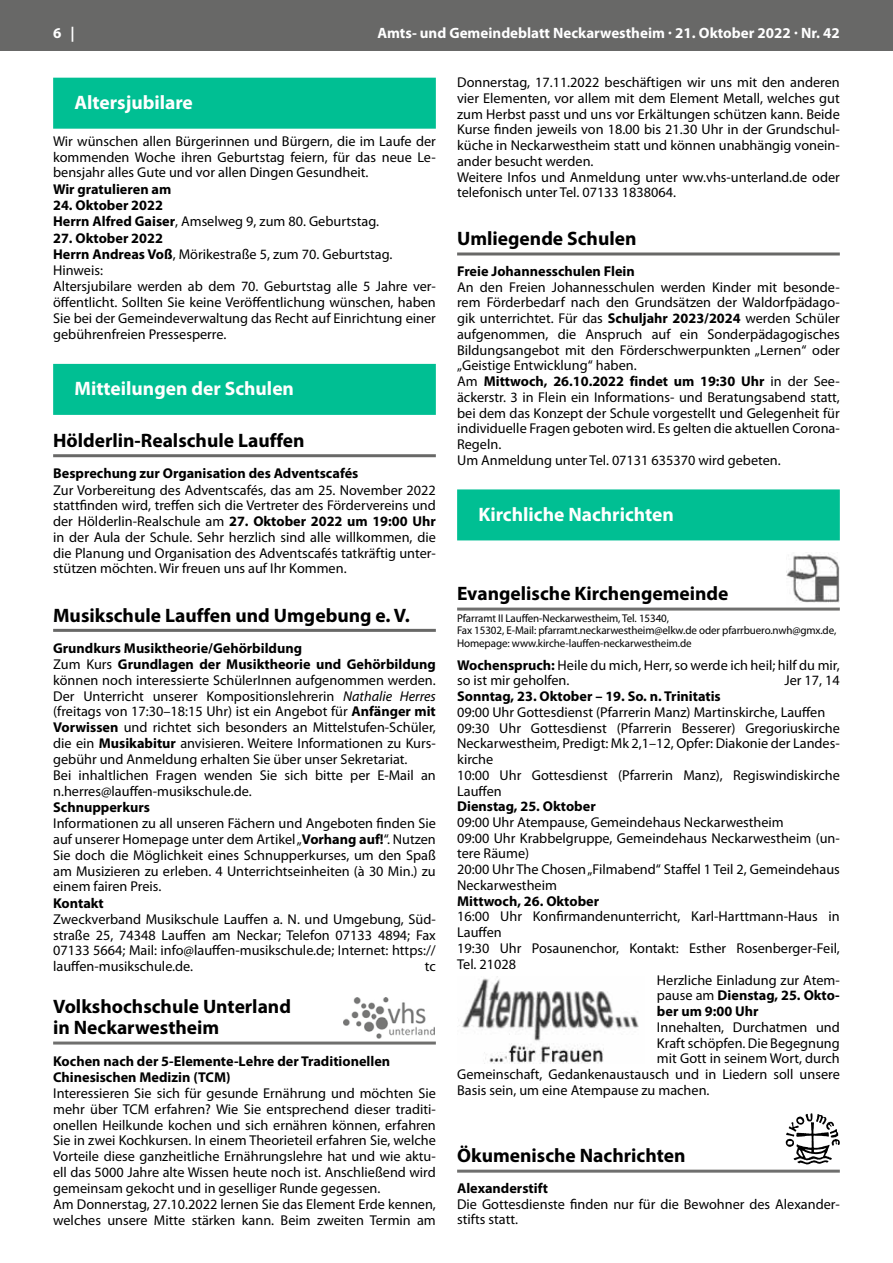
<style>
.page{position:relative;width:893px;height:1263px;background:#fff}
.page>*{position:absolute;margin:0;border:0;box-sizing:border-box;transform-origin:0 0}
.t1{font:700 19.5px/21px "Myriad Pro";color:#000}
.t2{font:700 19.5px "Myriad Pro";color:#fff}
.t3{font:700 15px "Myriad Pro";color:#fff}
.t4{font:14.25px/15.8px "Myriad Pro";color:#000}
.t5{font:700 14.25px/16.4px "Myriad Pro";color:#000}
.t6{font:11.25px/12.5px "Myriad Pro";letter-spacing:-.01em;color:#000}
.s1{font-weight:700}
.s2{font-weight:400}
.s3{font-style:italic}
</style>
<div class="page">
<div style="left:0;top:0;width:893px;height:51px;background:#686867"></div>
<hr style="left:457px;top:252px;width:383px;height:3px;background:#686867">
<div style="left:457px;top:489px;width:383px;height:51px;background:#00bf93"></div>
<hr style="left:457px;top:608px;width:383px;height:3px;background:#6f6f6e">
<img style="left:786px;top:553px;width:54px;height:50px">
<img style="left:459px;top:976px;width:180px;height:87px">
<hr style="left:457px;top:1169px;width:383px;height:3px;background:#6f6f6e">
<svg style="left:786px;top:1113px;width:54px;height:51px"></svg>
<div style="left:53px;top:78px;width:383px;height:51px;background:#00bf93"></div>
<div style="left:53px;top:364px;width:383px;height:51px;background:#00bf93"></div>
<hr style="left:53px;top:454px;width:383px;height:3px;background:#686867">
<hr style="left:53px;top:629px;width:383px;height:3px;background:#686867">
<hr style="left:53px;top:1041px;width:383px;height:3px;background:#6f6f6e">
<img style="left:343px;top:997px;width:91px;height:41px">
<p class="t3" style="left:53px;top:23px;width:23px">6 |</p>
<p class="t3" style="left:377px;top:23px;width:464px">Amts- und Gemeindeblatt Neckarwestheim · 21. Oktober 2022 · Nr. 42</p>
<p class="t4" style="left:457px;top:74px;width:384px">Donnerstag, 17.11.2022 beschäftigen wir uns mit den anderen vier Elementen, vor allem mit dem Element Metall, welches gut zum Herbst passt und uns vor Erkältungen schützen kann. Beide Kurse finden jeweils von 18.00 bis 21.30 Uhr in der Grundschul&shy;küche in Neckarwestheim statt und können unabhängig vonein&shy;ander besucht werden.<br>Weitere Infos und Anmeldung unter ww.vhs-unterland.de oder telefonisch unter Tel. 07133 1838064.</p>
<h1 class="t1" style="left:457px;top:228px;width:181px">Umliegende Schulen</h1>
<p class="t5" style="left:457px;top:262px;width:179px">Freie Johannesschulen Flein</p>
<p class="t4" style="left:457px;top:279px;width:384px">An den Freien Johannesschulen werden Kinder mit besonde&shy;rem Förderbedarf nach den Grundsätzen der Waldorfpädago&shy;gik unterrichtet. Für das <span class="s1">Schuljahr 2023/2024</span> werden Schüler aufgenommen, die Anspruch auf ein Sonderpädagogisches Bildungsangebot mit den Förderschwerpunkten „Lernen“ oder „Geistige Entwicklung“ haben.<br>Am <span class="s1">Mittwoch, 26.10.2022 findet um 19:30 Uhr</span> in der See&shy;äckerstr. 3 in Flein ein Informations- und Beratungsabend statt, bei dem das Konzept der Schule vorgestellt und Gelegenheit für individuelle Fragen geboten wird. Es gelten die aktuellen Corona-Regeln.<br>Um Anmeldung unter Tel. 07131 635370 wird gebeten.</p>
<h1 class="t2" style="left:478px;top:502px;width:197px">Kirchliche Nachrichten</h1>
<h1 class="t2" style="left:74px;top:90px;width:120px">Altersjubilare</h1>
<p class="t4" style="left:53px;top:133px;width:384px;text-align:justify">Wir wünschen allen Bürgerinnen und Bürgern, die im Laufe der kommenden Woche ihren Geburtstag feiern, für das neue Le&shy;bensjahr alles Gute und vor allen Dingen Gesundheit.</p>
<p class="t5" style="left:53px;top:180px;width:120px">Wir gratulieren am</p>
<p class="t5" style="left:53px;top:196px;width:327px">24. Oktober 2022<br>Herrn Alfred Gaiser<span class="s2">, Amselweg 9, zum 80. Geburtstag.</span></p>
<p class="t4" style="left:53px;top:229px;width:384px"><span class="s1">27. Oktober 2022<br>Herrn Andreas Voß</span>, Mörikestraße 5, zum 70. Geburtstag.<br>Hinweis:<br>Altersjubilare werden ab dem 70. Geburtstag alle 5 Jahre ver&shy;öffentlicht. Sollten Sie keine Veröffentlichung wünschen, haben Sie bei der Gemeindeverwaltung das Recht auf Einrichtung einer gebührenfreien Pressesperre.</p>
<h1 class="t2" style="left:74px;top:376px;width:221px">Mitteilungen der Schulen</h1>
<h1 class="t1" style="left:53px;top:429px;width:253px">Hölderlin-Realschule Lauffen</h1>
<p class="t5" style="left:53px;top:465px;width:307px">Besprechung zur Organisation des Adventscafés</p>
<p class="t4" style="left:53px;top:482px;width:384px;text-align:justify">Zur Vorbereitung des Adventscafés, das am 25. November 2022 stattfinden wird, treffen sich die Vertreter des Fördervereins und der Hölderlin-Realschule am <span class="s1">27. Oktober 2022 um 19:00 Uhr </span>in der Aula der Schule. Sehr herzlich sind alle willkommen, die die Planung und Organisation des Adventscafés tatkräftig unter&shy;stützen möchten. Wir freuen uns auf Ihr Kommen.</p>
<h1 class="t1" style="left:53px;top:604px;width:358px">Musikschule Lauffen und Umgebung e. V.</h1>
<p class="t4" style="left:53px;top:640px;width:384px"><span class="s1">Grundkurs Musiktheorie/Gehörbildung<br></span>Zum Kurs <span class="s1">Grundlagen der Musiktheorie und Gehörbildung </span>können noch interessierte SchülerInnen aufgenommen werden.<br>Der Unterricht unserer Kompositionslehrerin <span class="s3">Nathalie Herres </span>(freitags von 17:30–18:15 Uhr) ist ein Angebot für <span class="s1">Anfänger mit Vorwissen</span> und richtet sich besonders an Mittelstufen-Schüler, die ein <span class="s1">Musikabitur</span> anvisieren. Weitere Informationen zu Kurs&shy;gebühr und Anmeldung erhalten Sie über unser Sekretariat.<br>Bei inhaltlichen Fragen wenden Sie sich bitte per E-Mail an n.herres@lauffen-musikschule.de.</p>
<p class="t5" style="left:53px;top:798px;width:98px">Schnupperkurs</p>
<p class="t4" style="left:53px;top:815px;width:384px;text-align:justify">Informationen zu all unseren Fächern und Angeboten finden Sie auf unserer Homepage unter dem Artikel „<span class="s1">Vorhang auf!</span>“. Nutzen Sie doch die Möglichkeit eines Schnupperkurses, um den Spaß am Musizieren zu erleben. 4 Unterrichtseinheiten (à 30 Min.) zu einem fairen Preis.</p>
<p class="t5" style="left:53px;top:894px;width:52px">Kontakt</p>
<p class="t4" style="left:53px;top:911px;width:384px;text-align:justify">Zweckverband Musikschule Lauffen a. N. und Umgebung, Süd&shy;straße 25, 74348 Lauffen am Neckar; Telefon 07133 4894; Fax 07133 5664; Mail: info@lauffen-musikschule.de; Internet: https:// lauffen-musikschule.de.</p>
<h1 class="t1" style="left:457px;top:583px;width:273px">Evangelische Kirchengemeinde</h1>
<p class="t6" style="left:457px;top:612px;width:381px">Pfarramt II Lauffen-Neckarwestheim, Tel. 15340,<br>Fax 15302, E-Mail: pfarramt.neckarwestheim@elkw.de oder pfarrbuero.nwh@gmx.de,<br>Homepage: www.kirche-lauffen-neckarwestheim.de</p>
<p class="t4" style="left:457px;top:657px;width:384px"><span class="s1">Wochenspruch:</span> Heile du mich, Herr, so werde ich heil; hilf du mir, so ist mir geholfen.</p>
<p class="t4" style="left:784px;top:672px;width:57px">Jer 17, 14</p>
<p class="t5" style="left:457px;top:687px;width:265px">Sonntag, 23. Oktober – 19. So. n. Trinitatis</p>
<p class="t4" style="left:457px;top:704px;width:384px">09:00 Uhr Gottesdienst (Pfarrerin Manz) Martinskirche, Lauffen 09:30 Uhr Gottesdienst (Pfarrerin Besserer) Gregoriuskirche Neckarwestheim, Predigt: Mk 2,1–12, Opfer: Diakonie der Landes&shy;kirche<br>10:00 Uhr Gottesdienst (Pfarrerin Manz), Regiswindiskirche Lauffen</p>
<p class="t5" style="left:457px;top:798px;width:140px">Dienstag, 25. Oktober</p>
<p class="t4" style="left:457px;top:814px;width:384px">09:00 Uhr Atempause, Gemeindehaus Neckarwestheim<br>09:00 Uhr Krabbelgruppe, Gemeindehaus Neckarwestheim (un&shy;tere Räume)<br>20:00 Uhr The Chosen „Filmabend“ Staffel 1 Teil 2, Gemeindehaus Neckarwestheim</p>
<p class="t5" style="left:457px;top:892px;width:144px">Mittwoch, 26. Oktober</p>
<p class="t4" style="left:457px;top:908px;width:384px">16:00 Uhr Konfirmandenunterricht, Karl-Harttmann-Haus in</p>
<p class="t4" style="left:457px;top:924px;width:46px">Lauffen</p>
<p class="t4" style="left:457px;top:940px;width:384px">19:30 Uhr Posaunenchor, Kontakt: Esther Rosenberger-Feil,</p>
<p class="t4" style="left:457px;top:956px;width:60px">Tel. 21028</p>
<p class="t4" style="left:657px;top:972px;width:184px">Herzliche Einladung zur Atem-</p>
<p class="t5" style="left:657px;top:987px;width:184px"><span class="s2">pause am</span> Dienstag, 25. Okto-</p>
<p class="t5" style="left:657px;top:1002px;width:103px">ber um 9:00 Uhr</p>
<p class="t4" style="left:657px;top:1019px;width:184px">Innehalten, Durchatmen und</p>
<p class="t4" style="left:657px;top:1035px;width:184px">Kraft schöpfen. Die Begegnung</p>
<p class="t4" style="left:657px;top:1050px;width:184px">mit Gott in seinem Wort, durch</p>
<p class="t4" style="left:457px;top:1066px;width:384px">Gemeinschaft, Gedankenaustausch und in Liedern soll unsere</p>
<p class="t4" style="left:457px;top:1082px;width:254px">Basis sein, um eine Atempause zu machen.</p>
<p class="t4" style="left:425px;top:958px;width:13px">tc</p>
<h1 class="t1" style="left:53px;top:995px;width:239px">Volkshochschule Unterland in Neckarwestheim</h1>
<p class="t5" style="left:53px;top:1053px;width:339px;line-height:15.8px">Kochen nach der 5-Elemente-Lehre der Traditionellen<br>Chinesischen Medizin (TCM)</p>
<p class="t4" style="left:53px;top:1085px;width:384px">Interessieren Sie sich für gesunde Ernährung und möchten Sie mehr über TCM erfahren? Wie Sie entsprechend dieser traditi&shy;onellen Heilkunde kochen und sich ernähren können, erfahren Sie in zwei Kochkursen. In einem Theorieteil erfahren Sie, welche Vorteile diese ganzheitliche Ernährungslehre hat und wie aktu&shy;ell das 5000 Jahre alte Wissen heute noch ist. Anschließend wird gemeinsam gekocht und in geselliger Runde gegessen.<br>Am Donnerstag, 27.10.2022 lernen Sie das Element Erde kennen, welches unsere Mitte stärken kann. Beim zweiten Termin am</p>
<h1 class="t1" style="left:457px;top:1145px;width:230px">Ökumenische Nachrichten</h1>
<p class="t5" style="left:457px;top:1179px;width:92px">Alexanderstift</p>
<p class="t4" style="left:457px;top:1196px;width:384px">Die Gottesdienste finden nur für die Bewohner des Alexander&shy;stifts statt.</p>
</div>
